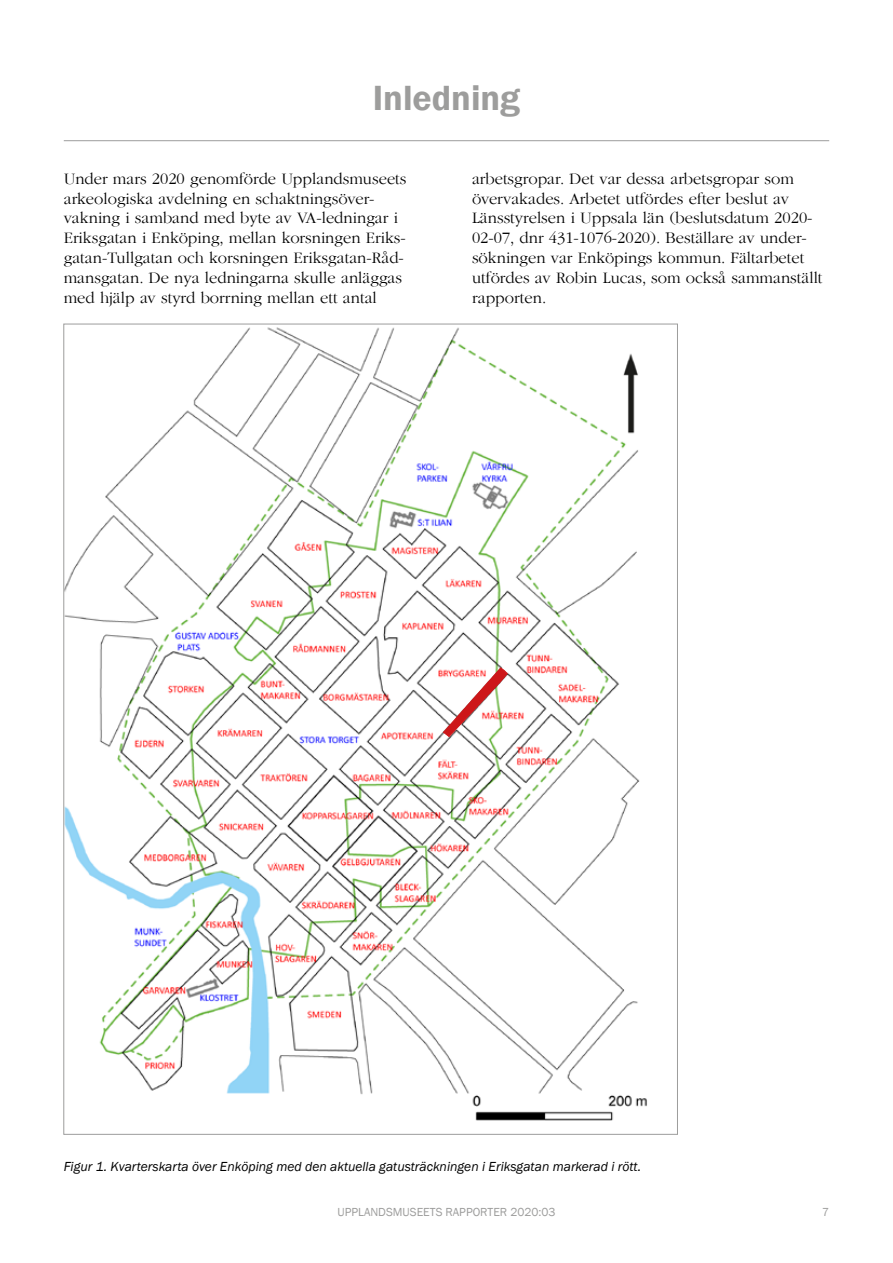
<style>
.page{position:relative;width:893px;height:1263px;background:#fff}
.page>*{position:absolute;margin:0;border:0;box-sizing:border-box;transform-origin:0 0}
.t1{font:600 36px "Franklin Gothic";color:#9d9d9c}
.t2{font:300 16.5px/19.8px "ITC Garamond Std";color:#000}
.t3{font:italic 13.5px "Franklin Gothic";color:#000}
.t4{font:12px "Franklin Gothic";color:#9d9d9c}
</style>
<div class="page">
<img style="left:66px;top:327px;width:581px;height:794px">
<svg style="left:443px;top:667px;width:65px;height:70px"></svg>
<hr style="left:64px;top:140px;width:765px;height:1px;background:#9d9d9c">
<h1 class="t1" style="left:373px;top:76px;width:149px">Inledning</h1>
<p class="t2" style="left:64px;top:169px;width:344px">Under mars 2020 genomförde Upplandsmuseets arkeologiska avdelning en schaktningsöver&shy;vakning i samband med byte av VA-ledningar i Eriksgatan i Enköping, mellan korsningen Eriks&shy;gatan-Tullgatan och korsningen Eriksgatan-Råd&shy;mansgatan. De nya ledningarna skulle anläggas med hjälp av styrd borrning mellan ett antal</p>
<p class="t2" style="left:472px;top:169px;width:352px">arbetsgropar. Det var dessa arbetsgropar som övervakades. Arbetet utfördes efter beslut av Länsstyrelsen i Uppsala län (beslutsdatum 2020- 02-07, dnr 431-1076-2020). Beställare av under&shy;sökningen var Enköpings kommun. Fältarbetet utfördes av Robin Lucas, som också sammanställt rapporten.</p>
<p class="t3" style="left:64px;top:1157px;width:579px">Figur 1. Kvarterskarta över Enköping med den aktuella gatusträckningen i Eriksgatan markerad i rött.</p>
<p class="t4" style="left:337px;top:1205px;width:220px">UPPLANDSMUSEETS RAPPORTER 2020:03</p>
<p class="t4" style="left:822px;top:1205px;width:9px">7</p>
</div>
